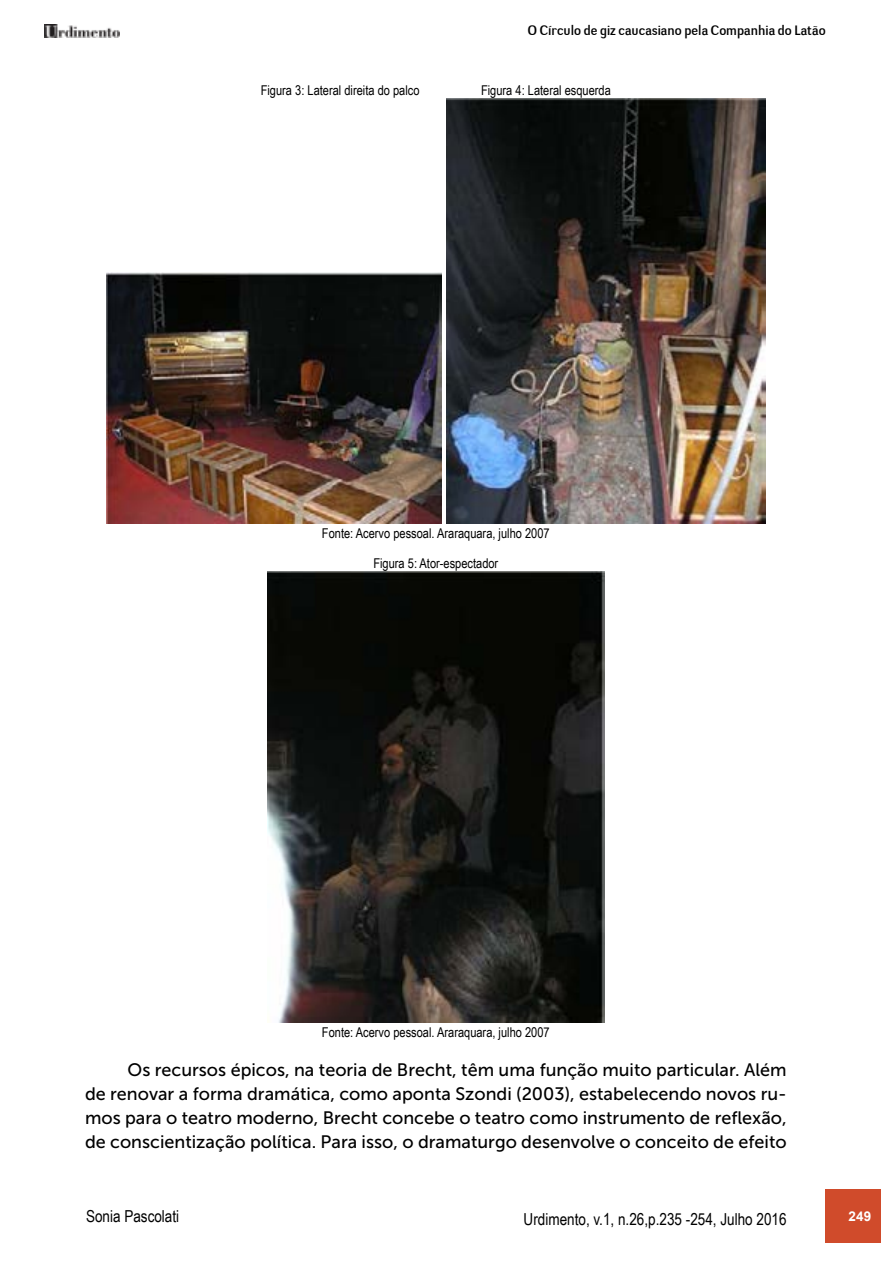
<style>
.page{position:relative;width:893px;height:1263px;background:#fff}
.page>*{position:absolute;margin:0;border:0;box-sizing:border-box;transform-origin:0 0}
.t1{font:18px/24px "Museo Sans 500";color:#000;text-align:justify}
.t2{font:16.5px "Arial Narrow";color:#000}
.t3{font:13.5px "Arial Narrow";color:#000}
.t4{font:13.5px "Negotiate Free";color:#000}
.t5{font:700 13.5px "Arial";color:#fff}
</style>
<div class="page">
<img style="left:45px;top:25px;width:75px;height:13px">
<div style="left:825px;top:1189px;width:55px;height:53px;background:#d04b2b"></div>
<img style="left:107px;top:272px;width:334px;height:251px">
<img style="left:446px;top:98px;width:319px;height:425px">
<img style="left:267px;top:572px;width:338px;height:450px">
<p class="t4" style="left:528px;top:22px;width:299px">O Círculo de giz caucasiano pela Companhia do Latão</p>
<p class="t3" style="left:261px;top:80px;width:160px">Figura 3: Lateral direita do palco</p>
<p class="t3" style="left:481px;top:80px;width:131px">Figura 4: Lateral esquerda</p>
<p class="t3" style="left:322px;top:524px;width:229px">Fonte: Acervo pessoal. Araraquara, julho 2007</p>
<p class="t3" style="left:373px;top:554px;width:126px">Figura 5: Ator-espectador</p>
<p class="t3" style="left:322px;top:1022px;width:229px">Fonte: Acervo pessoal. Araraquara, julho 2007</p>
<p class="t1" style="left:85px;top:1058px;width:703px;text-indent:43px">Os recursos épicos, na teoria de Brecht, têm uma função muito particular. Além de renovar a forma dramática, como aponta Szondi (2003), estabelecendo novos ru&shy;mos para o teatro moderno, Brecht concebe o teatro como instrumento de reflexão, de conscientização política. Para isso, o dramaturgo desenvolve o conceito de efeito</p>
<p class="t2" style="left:86px;top:1204px;width:95px">Sonia Pascolati</p>
<p class="t2" style="left:524px;top:1206px;width:265px">Urdimento, v.1, n.26,p.235 -254, Julho 2016</p>
<p class="t5" style="left:849px;top:1207px;width:24px">249</p>
</div>
